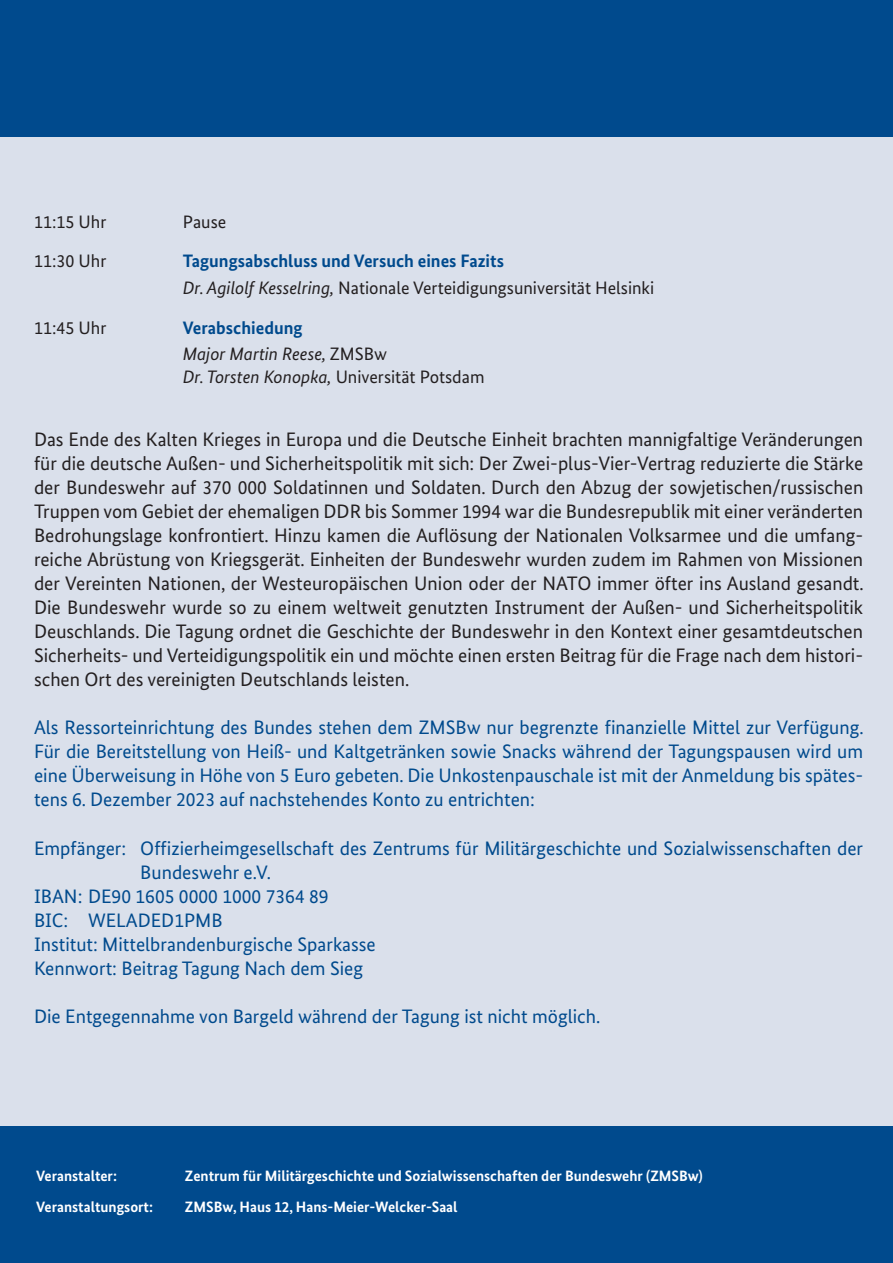
<style>
.page{position:relative;width:893px;height:1263px;background:#dae0eb}
.page>*{position:absolute;margin:0;border:0;box-sizing:border-box;transform-origin:0 0}
.t1{font:19.5px/24px "Bundes Sans";color:#231f20;text-align:justify}
.t2{font:19.5px/24px "Bundes Sans";color:#004a8d;text-align:justify}
.t3{font:18px/26.7px "Bundes Sans";color:#231f20}
.t4{font:italic 18px/26.7px "Bundes Sans";color:#231f20}
.t5{font:700 15px "Bundes Sans";color:#fff}
.s1{font-weight:700;color:#004a8d}
.s2{font-style:italic}
.s3{font-weight:700;font-style:normal;color:#004a8d}
.s4{font-style:normal}
</style>
<div class="page">
<div style="left:0;top:0;width:893px;height:136px;background:#004a8d"></div>
<div style="left:0;top:1127px;width:893px;height:136px;background:#004a8d"></div>
<p class="t3" style="left:34px;top:208px;width:74px">11:15 Uhr</p>
<p class="t3" style="left:183px;top:208px;width:45px">Pause</p>
<p class="t3" style="left:34px;top:248px;width:74px">11:30 Uhr</p>
<p class="t3" style="left:183px;top:248px;width:473px"><span class="s1">Tagungsabschluss und Versuch eines Fazits<br></span><span class="s2">Dr. Agilolf Kesselring,</span> Nationale Verteidigungsuniversität Helsinki</p>
<p class="t3" style="left:34px;top:314px;width:74px">11:45 Uhr</p>
<p class="t4" style="left:183px;top:314px;width:206px"><span class="s3">Verabschiedung<br></span>Major Martin Reese, <span class="s4">ZMSBw</span></p>
<p class="t4" style="left:183px;top:363px;width:303px">Dr. Torsten Konopka, <span class="s4">Universität Potsdam</span></p>
<p class="t1" style="left:34px;top:427px;width:831px">Das Ende des Kalten Krieges in Europa und die Deutsche Einheit brachten mannigfaltige Veränderungen für die deutsche Außen- und Sicherheitspolitik mit sich: Der Zwei-plus-Vier-Vertrag reduzierte die Stärke der Bundeswehr auf 370 000 Soldatinnen und Soldaten. Durch den Abzug der sowjetischen/russischen Truppen vom Gebiet der ehemaligen DDR bis Sommer 1994 war die Bundesrepublik mit einer veränderten Bedrohungslage konfrontiert. Hinzu kamen die Auflösung der Nationalen Volksarmee und die umfang&shy;reiche Abrüstung von Kriegsgerät. Einheiten der Bundeswehr wurden zudem im Rahmen von Missionen der Vereinten Nationen, der Westeuropäischen Union oder der NATO immer öfter ins Ausland gesandt.<br>Die Bundeswehr wurde so zu einem weltweit genutzten Instrument der Außen- und Sicherheitspolitik Deuschlands. Die Tagung ordnet die Geschichte der Bundeswehr in den Kontext einer gesamtdeutschen Sicherheits- und Verteidigungspolitik ein und möchte einen ersten Beitrag für die Frage nach dem histori&shy;schen Ort des vereinigten Deutschlands leisten.</p>
<p class="t2" style="left:34px;top:715px;width:831px">Als Ressorteinrichtung des Bundes stehen dem ZMSBw nur begrenzte finanzielle Mittel zur Verfügung.<br>Für die Bereitstellung von Heiß- und Kaltgetränken sowie Snacks während der Tagungspausen wird um eine Überweisung in Höhe von 5 Euro gebeten. Die Unkostenpauschale ist mit der Anmeldung bis spätes&shy;tens 6. Dezember 2023 auf nachstehendes Konto zu entrichten:</p>
<p class="t2" style="left:34px;top:836px;width:831px">Empfänger: Offizierheimgesellschaft des Zentrums für Militärgeschichte und Sozialwissenschaften der</p>
<p class="t2" style="left:140px;top:860px;width:132px">Bundeswehr e.V.</p>
<p class="t2" style="left:34px;top:884px;width:296px">IBAN: DE90 1605 0000 1000 7364 89</p>
<p class="t2" style="left:34px;top:908px;width:190px">BIC: WELADED1PMB</p>
<p class="t2" style="left:34px;top:932px;width:343px">Institut: Mittelbrandenburgische Sparkasse</p>
<p class="t2" style="left:34px;top:956px;width:331px">Kennwort: Beitrag Tagung Nach dem Sieg</p>
<p class="t2" style="left:34px;top:1004px;width:568px">Die Entgegennahme von Bargeld während der Tagung ist nicht möglich.</p>
<p class="t5" style="left:36px;top:1167px;width:82px">Veranstalter:</p>
<p class="t5" style="left:185px;top:1167px;width:519px">Zentrum für Militärgeschichte und Sozialwissenschaften der Bundeswehr (ZMSBw)</p>
<p class="t5" style="left:36px;top:1198px;width:118px">Veranstaltungsort:</p>
<p class="t5" style="left:185px;top:1198px;width:274px">ZMSBw, Haus 12, Hans-Meier-Welcker-Saal</p>
</div>
